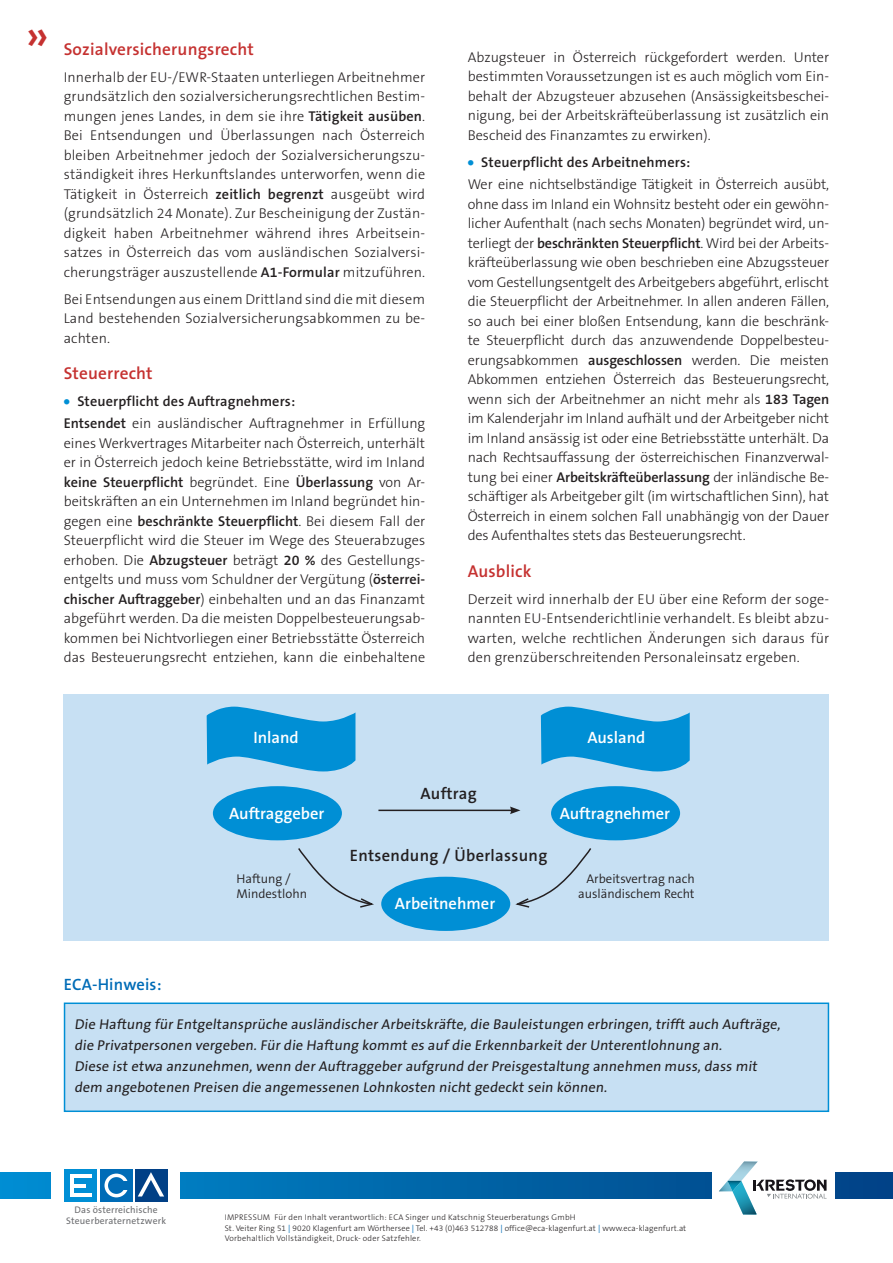
<style>
.page{position:relative;width:893px;height:1263px;background:#fff}
.page>*{position:absolute;margin:0;border:0;box-sizing:border-box;transform-origin:0 0}
.t1{font:600 45px "The Sans B6";color:#c53130}
.t2{font:600 17.25px "The Sans B6";letter-spacing:.01em;color:#c53130}
.t3{font:600 16.5px "The Sans B6";color:#fff}
.t4{font:600 16.5px "The Sans B6";letter-spacing:.02em;color:#231f20}
.t5{font:600 16.5px "The Sans B6";letter-spacing:.01em;color:#006cb7}
.t6{font:300 14.25px/19.5px "The Sans B3";color:#231f20;text-align:justify}
.t7{font:14.25px/21px "The Sans B5 Plain";letter-spacing:-.01em;color:#231f20}
.t8{font:600 14.25px "The Sans B6";letter-spacing:.01em;color:#231f20}
.t9{font:300 12.75px/15px "The Sans B4";color:#231f20;text-align:right}
.t10{font:9.6px/10.4px "The Sans B5 Plain";letter-spacing:.02em;color:#6c6d70;text-align:center}
.t11{font:300 8.25px/10.5px "The Sans B3";letter-spacing:.025em;color:#231f20}
.s1{font-family:"The Sans B6";font-weight:600}
.s2{font-family:"The Sans B9";font-weight:900;color:#008fd5}
.s3{font-family:"The Sans B3";font-weight:300}
.s4{font-family:"The Sans B5 Plain";font-weight:400;color:#006cb7}
</style>
<div class="page">
<svg style="left:0;top:1173px;width:893px;height:25px;background:#0065a8"></svg>
<div style="left:51px;top:1165px;width:129px;height:62px;background:#fff"></div>
<div style="left:64px;top:1169px;width:33px;height:32px;background:#008fd5"></div>
<div style="left:100px;top:1169px;width:32px;height:32px;background:#006cb7"></div>
<div style="left:135px;top:1169px;width:33px;height:32px;background:#014086"></div>
<hr style="left:70px;top:1174px;width:22px;height:4px;background:#fff">
<hr style="left:70px;top:1193px;width:22px;height:3px;background:#fff">
<hr style="left:70px;top:1184px;width:15px;height:3px;background:#fff">
<hr style="left:70px;top:1174px;width:4px;height:22px;background:#fff">
<div style="left:105px;top:1173px;width:23px;height:24px;border:4px solid #fff;border-radius:50%"></div>
<div style="left:121px;top:1181px;width:8px;height:9px;background:#006cb7"></div>
<svg style="left:138px;top:1172px;width:26px;height:24px"></svg>
<div style="left:712px;top:1160px;width:122px;height:57px;background:#fff"></div>
<svg style="left:719px;top:1161px;width:107px;height:53px"></svg>
<div style="left:64px;top:1002px;width:765px;height:110px;background:#c7e0f3;border:2px solid #008fd5"></div>
<div style="left:64px;top:694px;width:765px;height:247px;background:#c7e0f3"></div>
<svg style="left:207px;top:707px;width:148px;height:64px"></svg>
<svg style="left:541px;top:707px;width:149px;height:64px"></svg>
<div style="left:213px;top:786px;width:129px;height:54px;background:#008fd5;border-radius:50%"></div>
<div style="left:551px;top:786px;width:129px;height:54px;background:#008fd5;border-radius:50%"></div>
<div style="left:381px;top:877px;width:129px;height:54px;background:#008fd5;border-radius:50%"></div>
<svg style="left:515px;top:848px;width:76px;height:60px"></svg>
<svg style="left:298px;top:848px;width:76px;height:60px"></svg>
<hr style="left:378px;top:810px;width:134px;height:1px;background:#231f20">
<svg style="left:510px;top:806px;width:10px;height:8px"></svg>
<h1 class="t1" style="left:26px;top:13px;width:25px">»</h1>
<p class="t2" style="left:64px;top:40px;width:191px">Sozialversicherungsrecht</p>
<p class="t6" style="left:64px;top:68px;width:363px">Innerhalb der EU-/EWR-Staaten unterliegen Arbeitnehmer grundsätzlich den sozialversicherungsrechtlichen Bestim&shy;mungen jenes Landes, in dem sie ihre <span class="s1">Tätigkeit ausüben</span>.<br>Bei Entsendungen und Überlassungen nach Österreich bleiben Arbeitnehmer jedoch der Sozialversicherungszu&shy;ständigkeit ihres Herkunftslandes unterworfen, wenn die Tätigkeit in Österreich <span class="s1">zeitlich begrenzt</span> ausgeübt wird (grundsätzlich 24 Monate). Zur Bescheinigung der Zustän&shy;digkeit haben Arbeitnehmer während ihres Arbeitsein&shy;satzes in Österreich das vom ausländischen Sozialversi&shy;cherungsträger auszustellende <span class="s1">A1-Formular</span> mitzuführen.</p>
<p class="t6" style="left:64px;top:290px;width:363px">Bei Entsendungen aus einem Drittland sind die mit diesem Land bestehenden Sozialversicherungsabkommen zu be&shy;achten.</p>
<p class="t2" style="left:64px;top:364px;width:90px">Steuerrecht</p>
<p class="t8" style="left:64px;top:393px;width:233px"><span class="s2">•</span> Steuerpflicht des Auftragnehmers:</p>
<p class="t6" style="left:64px;top:414px;width:363px"><span class="s1">Entsendet</span> ein ausländischer Auftragnehmer in Erfüllung eines Werkvertrages Mitarbeiter nach Österreich, unterhält er in Österreich jedoch keine Betriebsstätte, wird im Inland</p>
<p class="t8" style="left:64px;top:474px;width:363px">keine Steuerpflicht <span class="s3">begründet. Eine</span> Überlassung <span class="s3">von Ar-</span></p>
<p class="t6" style="left:64px;top:492px;width:363px">beitskräften an ein Unternehmen im Inland begründet hin&shy;gegen eine <span class="s1">beschränkte Steuerpflicht</span>. Bei diesem Fall der Steuerpflicht wird die Steuer im Wege des Steuerabzuges erhoben. Die <span class="s1">Abzugsteuer</span> beträgt <span class="s1">20 %</span> des Gestellungs&shy;entgelts und muss vom Schuldner der Vergütung (<span class="s1">österrei&shy;chischer Auftraggeber</span>) einbehalten und an das Finanzamt abgeführt werden. Da die meisten Doppelbesteuerungsab&shy;kommen bei Nichtvorliegen einer Betriebsstätte Österreich das Besteuerungsrecht entziehen, kann die einbehaltene</p>
<p class="t6" style="left:468px;top:48px;width:363px">Abzugsteuer in Österreich rückgefordert werden. Unter bestimmten Voraussetzungen ist es auch möglich vom Ein&shy;behalt der Abzugsteuer abzusehen (Ansässigkeitsbeschei&shy;nigung, bei der Arbeitskräfteüberlassung ist zusätzlich ein Bescheid des Finanzamtes zu erwirken).</p>
<p class="t8" style="left:468px;top:155px;width:224px"><span class="s2">•</span> Steuerpflicht des Arbeitnehmers:</p>
<p class="t6" style="left:468px;top:176px;width:363px">Wer eine nichtselbständige Tätigkeit in Österreich ausübt, ohne dass im Inland ein Wohnsitz besteht oder ein gewöhn&shy;licher Aufenthalt (nach sechs Monaten) begründet wird, un&shy;terliegt der <span class="s1">beschränkten Steuerpflicht</span>. Wird bei der Arbeits&shy;kräfteüberlassung wie oben beschrieben eine Abzugssteuer vom Gestellungsentgelt des Arbeitgebers abgeführt, erlischt die Steuerpflicht der Arbeitnehmer. In allen anderen Fällen, so auch bei einer bloßen Entsendung, kann die beschränk&shy;te Steuerpflicht durch das anzuwendende Doppelbesteu&shy;erungsabkommen <span class="s1">ausgeschlossen</span> werden. Die meisten Abkommen entziehen Österreich das Besteuerungsrecht, wenn sich der Arbeitnehmer an nicht mehr als <span class="s1">183 Tagen </span>im Kalenderjahr im Inland aufhält und der Arbeitgeber nicht im Inland ansässig ist oder eine Betriebsstätte unterhält. Da nach Rechtsauffassung der österreichischen Finanzverwal&shy;tung bei einer <span class="s1">Arbeitskräfteüberlassung</span> der inländische Be&shy;schäftiger als Arbeitgeber gilt (im wirtschaftlichen Sinn), hat Österreich in einem solchen Fall unabhängig von der Dauer des Aufenthaltes stets das Besteuerungsrecht.</p>
<p class="t2" style="left:468px;top:562px;width:65px">Ausblick</p>
<p class="t6" style="left:468px;top:590px;width:363px">Derzeit wird innerhalb der EU über eine Reform der soge&shy;nannten EU-Entsenderichtlinie verhandelt. Es bleibt abzu&shy;warten, welche rechtlichen Änderungen sich daraus für den grenzüberschreitenden Personaleinsatz ergeben.</p>
<p class="t3" style="left:253px;top:729px;width:47px">Inland</p>
<p class="t3" style="left:587px;top:729px;width:60px">Ausland</p>
<p class="t4" style="left:420px;top:785px;width:58px">Auftrag</p>
<p class="t3" style="left:229px;top:804px;width:97px">Auftraggeber</p>
<p class="t3" style="left:560px;top:804px;width:112px">Auftragnehmer</p>
<p class="t9" style="left:236px;top:872px;width:72px;text-align:left">Haftung /<br>Mindestlohn</p>
<p class="t4" style="left:350px;top:847px;width:199px">Entsendung / Überlassung</p>
<p class="t3" style="left:395px;top:895px;width:102px">Arbeitnehmer</p>
<p class="t9" style="left:578px;top:872px;width:118px">Arbeitsvertrag nach ausländischem Recht</p>
<p class="t5" style="left:64px;top:975px;width:99px">ECA-Hinweis:</p>
<p class="t7" style="left:74px;top:1014px;width:710px">Die Haftung für E ntgeltansprüche ausländischer Arbeitskräfte, die Bauleistungen erbringen, trifft auch Aufträge, die Privatpersonen vergeben. Für die Haftung kommt es auf die E rkennbarkeit der U nterentlohnung an.<br>Diese ist etwa anzunehmen, wenn der Auftraggeber aufgrund der Preisgestaltung annehmen muss, dass mit dem angebotenen Preisen die angemessenen Lohnkosten nicht gedeckt sein können.</p>
<p class="t10" style="left:66px;top:1205px;width:101px">Das österreichische<br>Steuerberaternetzwerk</p>
<p class="t11" style="left:225px;top:1212px;width:463px">IMPRESSUM Für den Inhalt verantwortlich: ECA Singer und Katschnig Steuerberatungs GmbH<br>St. Veiter Ring 51 <span class="s4">|</span> 9020 Klagenfurt am Wörthersee <span class="s4">|</span> Tel. +43 (0)463 512788 <span class="s4">|</span> office@eca-klagenfurt.at <span class="s4">|</span> www.eca-klagenfurt.at<br>Vorbehaltlich Vollständigkeit, Druck- oder Satzfehler.</p>
</div>
